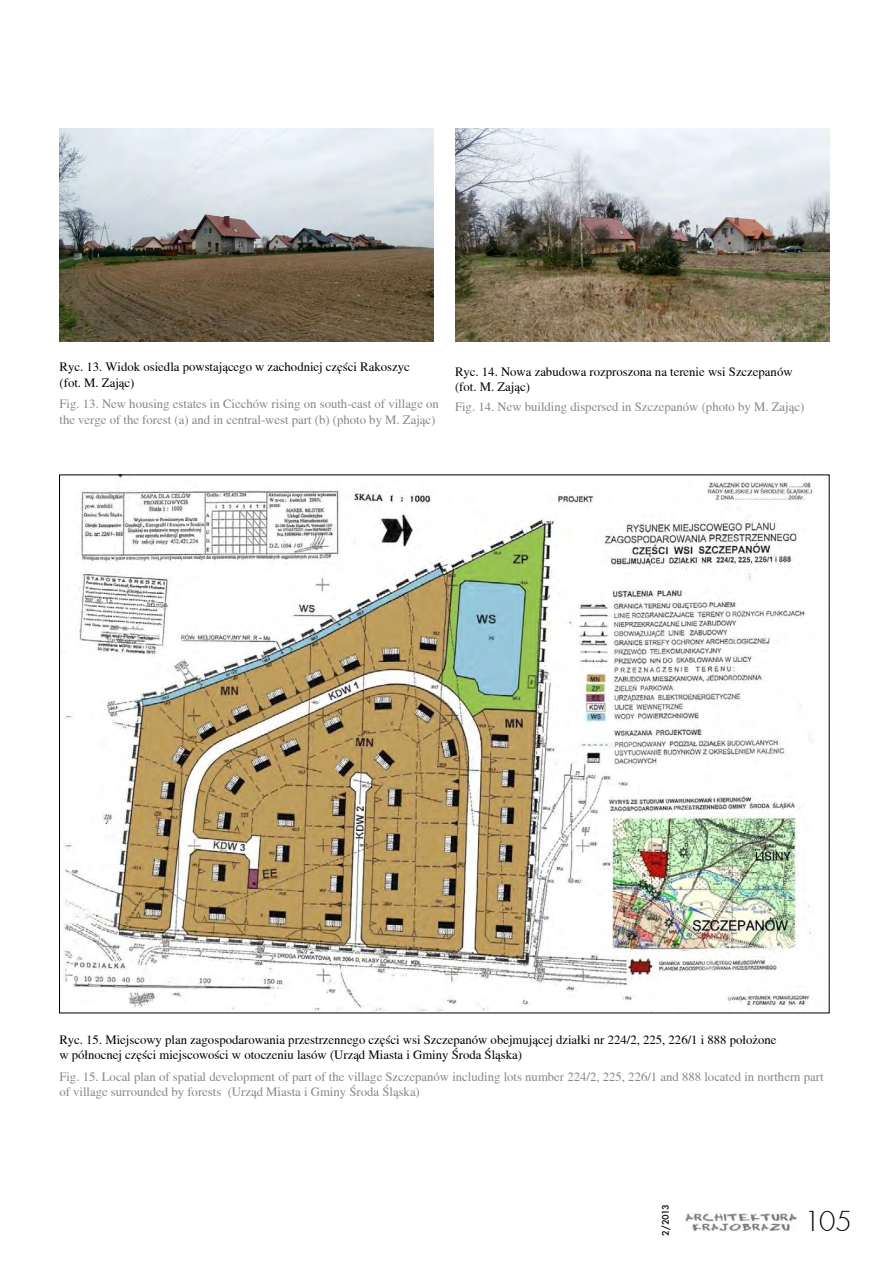
<style>
.page{position:relative;width:893px;height:1263px;background:#fff}
.page>*{position:absolute;margin:0;border:0;box-sizing:border-box;transform-origin:0 0}
.t1{font:30px "Futura TEE Ligh";color:#000}
.t2{font:12.75px/15.3px "Toronto";color:#878787}
.t3{font:12.75px/15.3px "Toronto";color:#000}
.t4{font:500 10.05px "Futura TEE";color:#000}
</style>
<div class="page">
<img style="left:685px;top:1212px;width:112px;height:20px">
<img style="left:60px;top:129px;width:374px;height:212px">
<img style="left:455px;top:129px;width:374px;height:212px">
<img style="left:63px;top:477px;width:750px;height:534px">
<p class="t3" style="left:60px;top:359px;width:352px">Ryc. 13. Widok osiedla powstającego w zachodniej części Rakoszyc (fot. M. Zając)</p>
<p class="t2" style="left:60px;top:396px;width:381px">Fig. 13. New housing estates in Ciechów rising on south-east of village on the verge of the forest (a) and in central-west part (b) (photo by M. Zając)</p>
<p class="t3" style="left:455px;top:364px;width:339px">Ryc. 14. Nowa zabudowa rozproszona na terenie wsi Szczepanów (fot. M. Zając)</p>
<p class="t2" style="left:455px;top:399px;width:351px">Fig. 14. New building dispersed in Szczepanów (photo by M. Zając)</p>
<p class="t3" style="left:59px;top:1032px;width:719px">Ryc. 15. Miejscowy plan zagospodarowania przestrzennego części wsi Szczepanów obejmującej działki nr 224/2, 225, 226/1 i 888 położone w północnej części miejscowości w otoczeniu lasów (Urząd Miasta i Gminy Środa Śląska)</p>
<p class="t2" style="left:59px;top:1069px;width:766px">Fig. 15. Local plan of spatial development of part of the village Szczepanów including lots number 224/2, 225, 226/1 and 888 located in northern part of village surrounded by forests (Urząd Miasta i Gminy Środa Śląska)</p>
<p class="t4" style="left:659px;top:1236px;width:33px;rotate:-90deg">2/2013</p>
<h1 class="t1" style="left:804px;top:1204px;width:49px">105</h1>
</div>
